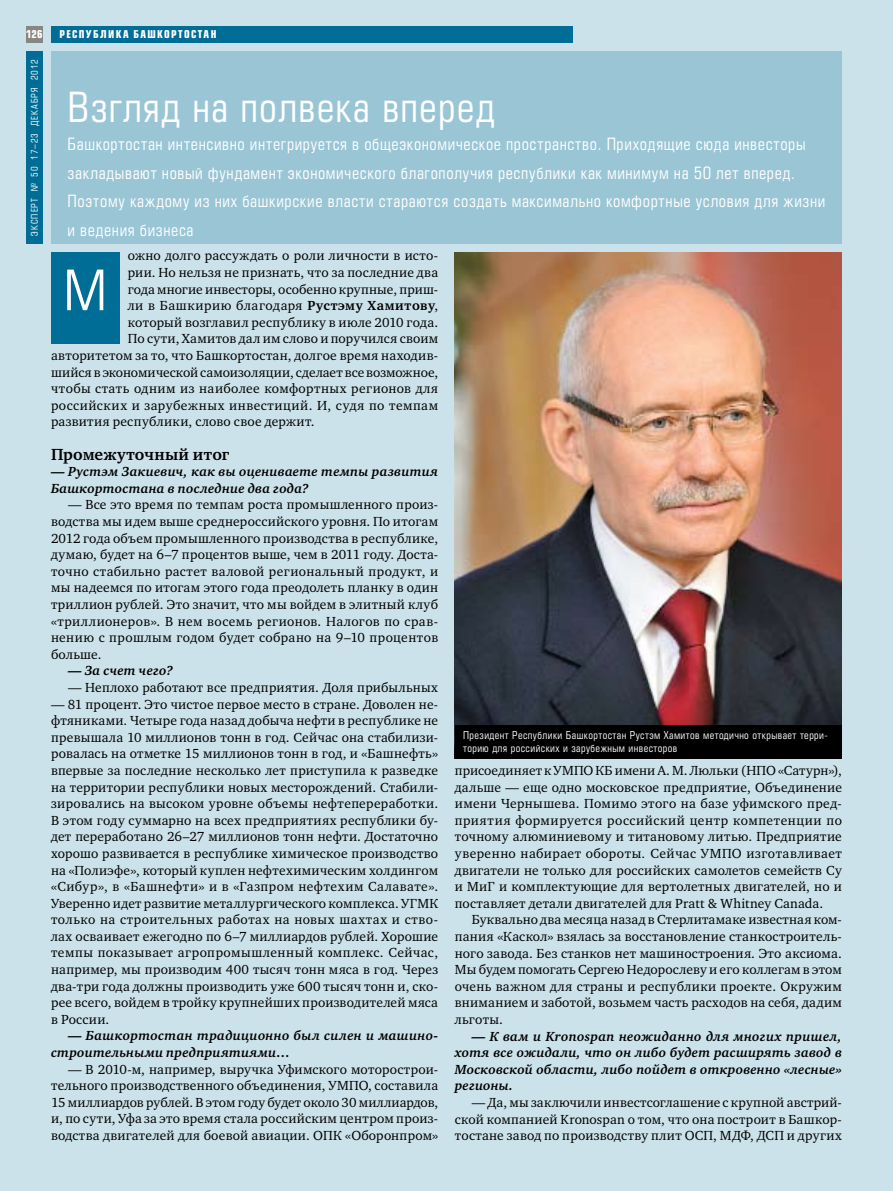
<style>
.page{position:relative;width:893px;height:1191px;background:#cce2ea}
.page>*{position:absolute;margin:0;border:0;box-sizing:border-box;transform-origin:0 0}
.t1{font:54.15px "Europe Cond";color:#fff}
.t2{font:40.5px "Europe Cond";letter-spacing:.025em;color:#fff}
.t3{font:16.5px/28.5px "Europe Cond";letter-spacing:.035em;color:#fff}
.t4{font:700 16.5px "Charter ITC";letter-spacing:.015em;color:#000}
.t5{font:13.5px/16.6px "Charter ITC";letter-spacing:.02em;color:#000;text-align:justify}
.t6{font:italic 700 13.5px/16.6px "Charter ITC";letter-spacing:.02em;color:#000}
.t7{font:13.5px "Charter ITC";color:#000}
.t8{font:13.5px "Charter ITC";letter-spacing:.04em;color:#000}
.t9{font:13.5px "Charter ITC";letter-spacing:.045em;color:#000}
.t10{font:10.5px/12.6px "Europe Cond";letter-spacing:.04em;color:#fff}
.t11{font:700 10.5px "Europe Cond";letter-spacing:.125em;color:#fff}
.t12{font:9px "Europe Cond";letter-spacing:.11em;color:#fff}
.s1{font-weight:700}
.s2{font-style:italic}
</style>
<div class="page">
<div style="left:51px;top:26px;width:522px;height:17px;background:#006d96"></div>
<div style="left:26px;top:26px;width:17px;height:17px;background:#878682"></div>
<div style="left:26px;top:51px;width:17px;height:193px;background:#006d96"></div>
<div style="left:51px;top:252px;width:68px;height:91px;background:#006d96"></div>
<div style="left:51px;top:51px;width:791px;height:193px;background:#99c5d5"></div>
<img style="left:455px;top:252px;width:387px;height:473px">
<div style="left:455px;top:725px;width:387px;height:33px;background:#000"></div>
<p class="t11" style="left:26px;top:28px;width:18px">126</p>
<p class="t11" style="left:60px;top:28px;width:158px">РЕСПУБЛИКА БАШКОРТОСТАН</p>
<p class="t12" style="left:29px;top:235px;width:178px;rotate:-90deg">ЭКСПЕРТ № 50 17–23 ДЕКАБРЯ 2012</p>
<h1 class="t1" style="left:64px;top:256px;width:44px">М</h1>
<h2 class="t2" style="left:68px;top:82px;width:428px">Взгляд на полвека вперед</h2>
<p class="t3" style="left:68px;top:130px;width:759px">Башкортостан интенсивно интегрируется в общеэкономическое пространство. Приходящие сюда инвесторы закладывают новый фундамент экономического благополучия республики как минимум на 50 лет вперед.<br>Поэтому каждому из них башкирские власти стараются создать максимально комфортные условия для жизни и ведения бизнеса</p>
<p class="t5" style="left:128px;top:247px;width:312px">ожно долго рассуждать о роли личности в исто-</p>
<p class="t5" style="left:128px;top:264px;width:312px">рии. Но нельзя не признать, что за последние два</p>
<p class="t5" style="left:128px;top:281px;width:312px">года многие инвесторы, особенно крупные, приш-</p>
<p class="t9" style="left:128px;top:297px;width:312px">ли в Башкирию благодаря <span class="s1">Рустэму Хамитову</span>,</p>
<p class="t5" style="left:128px;top:314px;width:312px">который возглавил республику в июле 2010 года.</p>
<p class="t5" style="left:128px;top:330px;width:312px">По сути, Хамитов дал им слово и поручился своим</p>
<p class="t5" style="left:51px;top:347px;width:389px">авторитетом за то, что Башкортостан, долгое время находив-</p>
<p class="t7" style="left:51px;top:363px;width:389px">шийся в экономической самоизоляции, сделает все возможное,</p>
<p class="t5" style="left:51px;top:380px;width:389px">чтобы стать одним из наиболее комфортных регионов для</p>
<p class="t8" style="left:51px;top:397px;width:389px">российских и зарубежных инвестиций. И, судя по темпам</p>
<p class="t5" style="left:51px;top:413px;width:265px">развития республики, слово свое держит.</p>
<p class="t4" style="left:51px;top:444px;width:180px">Промежуточный итог</p>
<p class="t6" style="left:51px;top:463px;width:389px">— Рустэм Закиевич, как вы оцениваете темпы развития<br>Башкортостана в последние два года?</p>
<p class="t5" style="left:51px;top:496px;width:389px;text-indent:17px">— Все это время по темпам роста промышленного произ&shy;водства мы идем выше среднероссийского уровня. По итогам 2012 года объем промышленного производства в республике, думаю, будет на 6–7 процентов выше, чем в 2011 году. Доста&shy;точно стабильно растет валовой региональный продукт, и мы надеемся по итогам этого года преодолеть планку в один триллион рублей. Это значит, что мы войдем в элитный клуб «триллионеров». В нем восемь регионов. Налогов по срав&shy;нению с прошлым годом будет собрано на 9–10 процентов больше.</p>
<p class="t6" style="left:68px;top:662px;width:106px">— За счет чего?</p>
<p class="t5" style="left:68px;top:679px;width:372px">— Неплохо работают все предприятия. Доля прибыльных</p>
<p class="t5" style="left:51px;top:695px;width:389px">— 81 процент. Это чистое первое место в стране. Доволен не&shy;фтяниками<span class="s2">.</span> Четыре года назад добыча нефти в республике не превышала 10 миллионов тонн в год. Сейчас она стабилизи&shy;ровалась на отметке 15 миллионов тонн в год, и «Башнефть» впервые за последние несколько лет приступила к разведке на территории республики новых месторождений. Стабили&shy;зировались на высоком уровне объемы нефтепереработки.<br>В этом году суммарно на всех предприятиях республики бу&shy;дет переработано 26–27 миллионов тонн нефти. Достаточно хорошо развивается в республике химическое производство на «Полиэфе», который куплен нефтехимическим холдингом «Сибур», в «Башнефти» и в «Газпром нефтехим Салавате».<br>Уверенно идет развитие металлургического комплекса. УГМК только на строительных работах на новых шахтах и ство&shy;лах осваивает ежегодно по 6–7 миллиардов рублей. Хорошие темпы показывает агропромышленный комплекс. Сейчас, например, мы производим 400 тысяч тонн мяса в год. Через два-три года должны производить уже 600 тысяч тонн и, ско&shy;рее всего, войдем в тройку крупнейших производителей мяса в России.</p>
<p class="t6" style="left:51px;top:1027px;width:389px;text-indent:17px">— Башкортостан традиционно был силен и машино&shy;строительными предприятиями…</p>
<p class="t5" style="left:51px;top:1060px;width:389px;text-indent:17px">— В 2010-м, например, выручка Уфимского моторострои&shy;тельного производственного объединения, УМПО, составила 15 миллиардов рублей. В этом году будет около 30 миллиардов, и, по сути, Уфа за это время стала российским центром произ&shy;водства двигателей для боевой авиации. ОПК «Оборонпром»</p>
<p class="t10" style="left:463px;top:729px;width:366px">Президент Республики Башкортостан Рустэм Хамитов методично открывает терри&shy;торию для российских и зарубежным инвесторов</p>
<p class="t5" style="left:455px;top:762px;width:389px">присоединяет к УМПО КБ имени А. М. Люльки (НПО «Сатурн»), дальше — еще одно московское предприятие, Объединение имени Чернышева. Помимо этого на базе уфимского пред&shy;приятия формируется российский центр компетенции по точному алюминиевому и титановому литью. Предприятие уверенно набирает обороты<span class="s2">.</span> Сейчас УМПО изготавливает двигатели не только для российских самолетов семейств Су и МиГ и комплектующие для вертолетных двигателей, но и поставляет детали двигателей для Pratt &amp; Whitney Canada.</p>
<p class="t5" style="left:455px;top:911px;width:389px;text-indent:17px">Буквально два месяца назад в Стерлитамаке известная ком&shy;пания «Каскол» взялась за восстановление станкостроитель&shy;ного завода. Без станков нет машиностроения. Это аксиома.<br>Мы будем помогать Сергею Недорослеву и его коллегам в этом очень важном для страны и республики проекте. Окружим вниманием и заботой, возьмем часть расходов на себя, дадим льготы.</p>
<p class="t6" style="left:455px;top:1027px;width:389px;text-align:justify;text-indent:17px">— К вам и Kronospan неожиданно для многих пришел, хотя все ожидали, что он либо будет расширять завод в Московской области, либо пойдет в откровенно «лесные» регионы.</p>
<p class="t5" style="left:455px;top:1094px;width:389px;text-indent:17px">— Да, мы заключили инвестсоглашение с крупной австрий&shy;ской компанией Kronospan о том, что она построит в Башкор&shy;тостане завод по производству плит ОСП, МДФ, ДСП и других</p>
</div>
